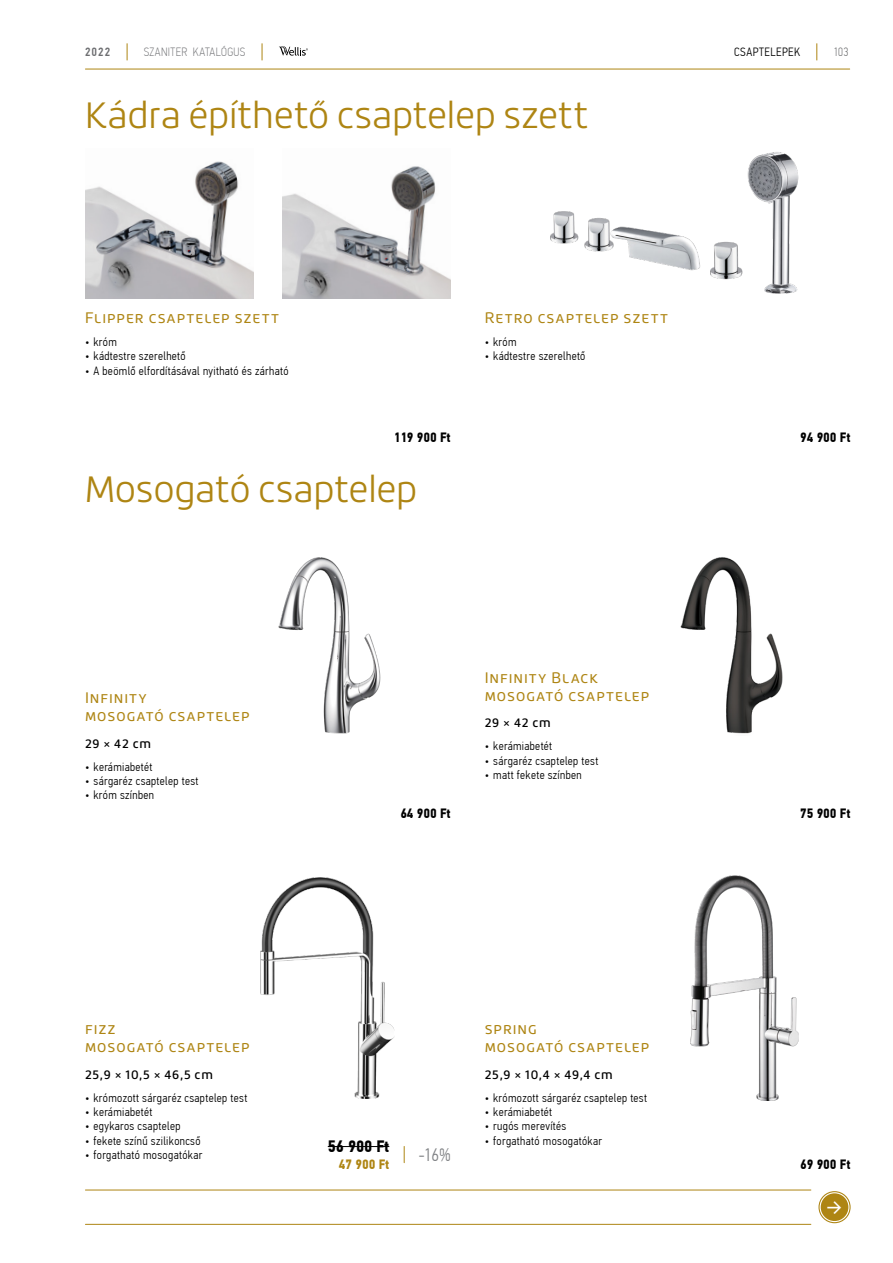
<style>
.page{position:relative;width:893px;height:1263px;background:#fff}
.page>*{position:absolute;margin:0;border:0;box-sizing:border-box;transform-origin:0 0}
._10_TITLE-a{font:300 36px "Roihu";letter-spacing:-.01em;color:#ae8513}
.ZZ_PRICE-percent{font:300 18px "PF Din Text Cond Pro";color:#808285}
.t1{font:500 18px "Roihu";color:#fff}
.ZZ_PRICE-akcios-gold{font:700 16.5px "PF Din Text Cond Pro";color:#000}
._10_SUBTITLE-b{font:15px/18px "Roihu";letter-spacing:.065em;color:#ae8513}
.ZZT_PRICE-black-list{font:700 13.5px "PF Din Text Cond Pro";color:#000}
.ZZ_PRICE-akcios-gold-2{font:700 13.5px "PF Din Text Cond Pro";color:#ae8513}
.XX_HEAD_text{font:300 12px "PF Din Text Cond Pro";letter-spacing:.03em;color:#000}
._10_TEXT-size{font:500 12px "Roihu";letter-spacing:.06em;color:#000}
.XX_HEAD_text-fix{font:100 12px "PF Din Text Cond Pro";letter-spacing:.03em;color:#6d6e71}
.XX_HEAD_text-fix-2{font:500 12px "PF Din Text Cond Pro";color:#6d6e71}
.XX_HEAD_Pagina{font:100 12px "PF Din Text Cond Pro";color:#58595b}
</style>
<div class="page">
<svg style="left:816px;top:43px;width:1px;height:17px"></svg>
<hr style="left:85px;top:1190px;width:726px;height:1px;background:#ae8513">
<hr style="left:85px;top:1224px;width:726px;height:1px;background:#ae8513">
<svg style="left:821px;top:1193px;width:27px;height:28px"></svg>
<div style="left:818px;top:1191px;width:33px;height:32px;border:1px solid #ae8513;border-radius:50%"></div>
<svg style="left:279px;top:46px;width:29px;height:10px"></svg>
<svg style="left:262px;top:43px;width:1px;height:17px"></svg>
<svg style="left:127px;top:43px;width:1px;height:17px"></svg>
<hr style="left:85px;top:69px;width:765px;height:1px;background:#ae8513">
<img style="left:85px;top:161px;width:168px;height:137px">
<img style="left:282px;top:166px;width:169px;height:132px">
<img style="left:550px;top:211px;width:189px;height:69px">
<img style="left:739px;top:152px;width:60px;height:142px">
<hr style="left:328px;top:1146px;width:61px;height:1px;background:#000">
<svg style="left:404px;top:1146px;width:1px;height:17px"></svg>
<img style="left:690px;top:875px;width:108px;height:226px">
<img style="left:260px;top:878px;width:134px;height:220px">
<img style="left:278px;top:557px;width:103px;height:177px">
<img style="left:680px;top:557px;width:103px;height:177px">
<p class="XX_HEAD_text-fix-2" style="left:85px;top:45px;width:27px">2022</p>
<p class="XX_HEAD_text-fix" style="left:144px;top:45px;width:103px">SZANITER KATALÓGUS</p>
<p class="_10_TITLE-a" style="left:85px;top:95px;width:505px">Kádra építhető csaptelep szett</p>
<p class="XX_HEAD_text" style="left:734px;top:45px;width:68px">CSAPTELEPEK</p>
<p class="XX_HEAD_Pagina" style="left:833px;top:45px;width:16px">103</p>
<p class="_10_SUBTITLE-b" style="left:85px;top:309px;width:195px">Flipper csaptelep szett</p>
<p class="XX_HEAD_text" style="left:85px;top:335px;width:33px">• króm</p>
<p class="XX_HEAD_text" style="left:85px;top:349px;width:102px">• kádtestre szerelhető</p>
<p class="XX_HEAD_text" style="left:85px;top:364px;width:205px">• A beömlő elfordításával nyitható és zárható</p>
<p class="ZZT_PRICE-black-list" style="left:394px;top:429px;width:58px">119 900 Ft</p>
<p class="_10_TITLE-a" style="left:85px;top:468px;width:334px">Mosogató csaptelep</p>
<p class="_10_SUBTITLE-b" style="left:485px;top:309px;width:185px">Retro csaptelep szett</p>
<p class="XX_HEAD_text" style="left:485px;top:335px;width:33px">• króm</p>
<p class="XX_HEAD_text" style="left:485px;top:349px;width:102px">• kádtestre szerelhető</p>
<p class="_10_SUBTITLE-b" style="left:85px;top:689px;width:166px">Infinity<br>mosogató csaptelep</p>
<p class="_10_TEXT-size" style="left:85px;top:736px;width:67px">29 × 42 cm</p>
<p class="XX_HEAD_text" style="left:85px;top:759px;width:69px">• kerámiabetét</p>
<p class="XX_HEAD_text" style="left:85px;top:774px;width:115px">• sárgaréz csaptelep test</p>
<p class="XX_HEAD_text" style="left:85px;top:788px;width:70px">• króm színben</p>
<p class="_10_SUBTITLE-b" style="left:485px;top:669px;width:166px">Infinity Black mosogató csaptelep</p>
<p class="_10_TEXT-size" style="left:485px;top:716px;width:67px">29 × 42 cm</p>
<p class="XX_HEAD_text" style="left:485px;top:739px;width:69px">• kerámiabetét</p>
<p class="XX_HEAD_text" style="left:485px;top:754px;width:115px">• sárgaréz csaptelep test</p>
<p class="XX_HEAD_text" style="left:485px;top:768px;width:98px">• matt fekete színben</p>
<p class="ZZT_PRICE-black-list" style="left:800px;top:429px;width:52px">94 900 Ft</p>
<p class="ZZT_PRICE-black-list" style="left:400px;top:805px;width:52px">64 900 Ft</p>
<p class="ZZT_PRICE-black-list" style="left:800px;top:805px;width:52px">75 900 Ft</p>
<p class="_10_SUBTITLE-b" style="left:85px;top:1020px;width:166px">fizz<br>mosogató csaptelep</p>
<p class="_10_TEXT-size" style="left:85px;top:1067px;width:129px">25,9 × 10,5 × 46,5 cm</p>
<p class="XX_HEAD_text" style="left:85px;top:1090px;width:164px">• krómozott sárgaréz csaptelep test</p>
<p class="XX_HEAD_text" style="left:85px;top:1105px;width:69px">• kerámiabetét</p>
<p class="XX_HEAD_text" style="left:85px;top:1119px;width:97px">• egykaros csaptelep</p>
<p class="XX_HEAD_text" style="left:85px;top:1134px;width:117px">• fekete színű szilikoncső</p>
<p class="XX_HEAD_text" style="left:85px;top:1148px;width:119px">• forgatható mosogatókar</p>
<p class="ZZ_PRICE-akcios-gold" style="left:328px;top:1136px;width:63px">56 900 Ft</p>
<p class="ZZ_PRICE-akcios-gold-2" style="left:339px;top:1156px;width:52px">47 900 Ft</p>
<p class="ZZ_PRICE-percent" style="left:418px;top:1145px;width:34px">-16%</p>
<p class="_10_SUBTITLE-b" style="left:485px;top:1020px;width:166px">spring<br>mosogató csaptelep</p>
<p class="_10_TEXT-size" style="left:485px;top:1067px;width:129px">25,9 × 10,4 × 49,4 cm</p>
<p class="XX_HEAD_text" style="left:485px;top:1090px;width:164px">• krómozott sárgaréz csaptelep test</p>
<p class="XX_HEAD_text" style="left:485px;top:1105px;width:69px">• kerámiabetét</p>
<p class="XX_HEAD_text" style="left:485px;top:1119px;width:83px">• rugós merevítés</p>
<p class="XX_HEAD_text" style="left:485px;top:1134px;width:119px">• forgatható mosogatókar</p>
<p class="ZZT_PRICE-black-list" style="left:800px;top:1156px;width:52px">69 900 Ft</p>
<p class="t1" style="left:826px;top:1197px;width:18px">→</p>
</div>
